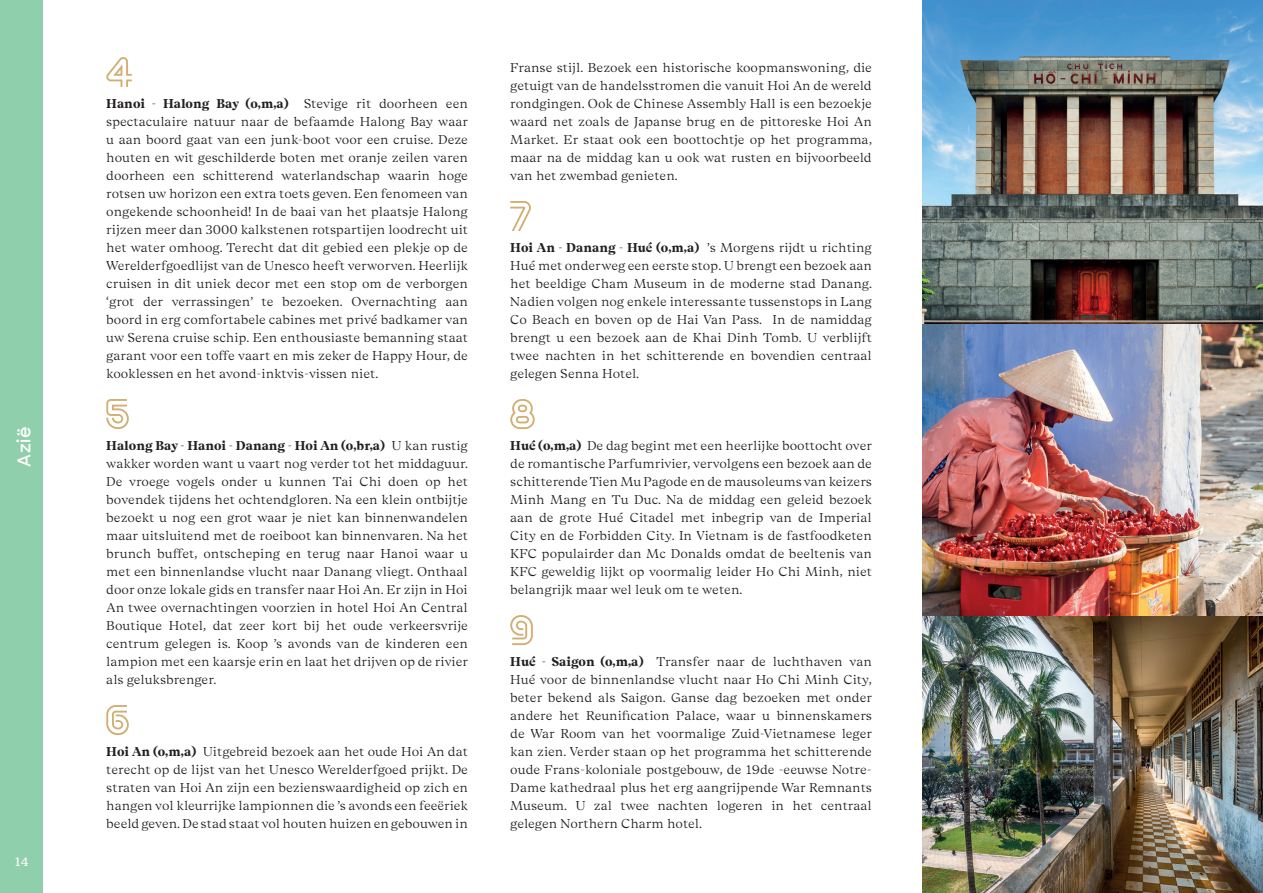
<style>
.page{position:relative;width:1263px;height:893px;background:#fff}
.page>*{position:absolute;margin:0;border:0;box-sizing:border-box;transform-origin:0 0}
.t1{font:600 18px "Sharp Sans";color:#fff}
.t2{font:300 12.75px/18px "Beirut Display";color:#231f20;text-align:justify}
.t3{font:12px "PT Serif Caption";color:#fff}
.s1{font-weight:700}
</style>
<div class="page">
<div style="left:0;top:0;width:43px;height:893px;background:#90cfab"></div>
<img style="left:923px;top:0;width:340px;height:893px">
<svg style="left:106px;top:57px;width:26px;height:30px"></svg>
<svg style="left:106px;top:399px;width:23px;height:30px"></svg>
<svg style="left:106px;top:705px;width:23px;height:30px"></svg>
<svg style="left:510px;top:201px;width:21px;height:30px"></svg>
<svg style="left:510px;top:399px;width:25px;height:30px"></svg>
<svg style="left:510px;top:615px;width:23px;height:30px"></svg>
<h1 class="t1" style="left:11px;top:467px;width:42px;rotate:-90deg">Azië</h1>
<p class="t3" style="left:14px;top:854px;width:16px">14</p>
<p class="t2" style="left:106px;top:94px;width:363px"><span class="s1">Hanoi - Halong Bay (o,m,a)</span> Stevige rit doorheen een spectaculaire natuur naar de befaamde Halong Bay waar u aan boord gaat van een junk-boot voor een cruise. Deze houten en wit geschilderde boten met oranje zeilen varen doorheen een schitterend waterlandschap waarin hoge rotsen uw horizon een extra toets geven. Een fenomeen van ongekende schoonheid! In de baai van het plaatsje Halong rijzen meer dan 3000 kalkstenen rotspartijen loodrecht uit het water omhoog. Terecht dat dit gebied een plekje op de Werelderfgoedlijst van de Unesco heeft verworven. Heerlijk cruisen in dit uniek decor met een stop om de verborgen ‘grot der verrassingen’ te bezoeken. Overnachting aan boord in erg comfortabele cabines met privé badkamer van uw Serena cruise schip. Een enthousiaste bemanning staat garant voor een toffe vaart en mis zeker de Happy Hour, de kooklessen en het avond-inktvis-vissen niet.</p>
<p class="t2" style="left:106px;top:436px;width:363px"><span class="s1">Halong Bay - Hanoi - Danang - Hoi An (o,br,a)</span> U kan rustig wakker worden want u vaart nog verder tot het middaguur.<br>De vroege vogels onder u kunnen Tai Chi doen op het bovendek tijdens het ochtendgloren. Na een klein ontbijtje bezoekt u nog een grot waar je niet kan binnenwandelen maar uitsluitend met de roeiboot kan binnenvaren. Na het brunch buffet, ontscheping en terug naar Hanoi waar u met een binnenlandse vlucht naar Danang vliegt. Onthaal door onze lokale gids en transfer naar Hoi An. Er zijn in Hoi An twee overnachtingen voorzien in hotel Hoi An Central Boutique Hotel, dat zeer kort bij het oude verkeersvrije centrum gelegen is. Koop ’s avonds van de kinderen een lampion met een kaarsje erin en laat het drijven op de rivier als geluksbrenger.</p>
<p class="t2" style="left:106px;top:742px;width:363px"><span class="s1">Hoi An (o,m,a)</span> Uitgebreid bezoek aan het oude Hoi An dat terecht op de lijst van het Unesco Werelderfgoed prijkt. De straten van Hoi An zijn een bezienswaardigheid op zich en hangen vol kleurrijke lampionnen die ’s avonds een feeëriek beeld geven. De stad staat vol houten huizen en gebouwen in</p>
<p class="t2" style="left:510px;top:58px;width:363px">Franse stijl. Bezoek een historische koopmanswoning, die getuigt van de handelsstromen die vanuit Hoi An de wereld rondgingen. Ook de Chinese Assembly Hall is een bezoekje waard net zoals de Japanse brug en de pittoreske Hoi An Market. Er staat ook een boottochtje op het programma, maar na de middag kan u ook wat rusten en bijvoorbeeld van het zwembad genieten.</p>
<p class="t2" style="left:510px;top:238px;width:363px"><span class="s1">Hoi An - Danang - Hué (o,m,a)</span> ’s Morgens rijdt u richting Hué met onderweg een eerste stop. U brengt een bezoek aan het beeldige Cham Museum in de moderne stad Danang.<br>Nadien volgen nog enkele interessante tussenstops in Lang Co Beach en boven op de Hai Van Pass. In de namiddag brengt u een bezoek aan de Khai Dinh Tomb. U verblijft twee nachten in het schitterende en bovendien centraal gelegen Senna Hotel.</p>
<p class="t2" style="left:510px;top:436px;width:363px"><span class="s1">Hué (o,m,a)</span> De dag begint met een heerlijke boottocht over de romantische Parfumrivier, vervolgens een bezoek aan de schitterende Tien Mu Pagode en de mausoleums van keizers Minh Mang en Tu Duc. Na de middag een geleid bezoek aan de grote Hué Citadel met inbegrip van de Imperial City en de Forbidden City. In Vietnam is de fastfoodketen KFC populairder dan Mc Donalds omdat de beeltenis van KFC geweldig lijkt op voormalig leider Ho Chi Minh, niet belangrijk maar wel leuk om te weten.</p>
<p class="t2" style="left:510px;top:652px;width:363px"><span class="s1">Hué - Saigon (o,m,a)</span> Transfer naar de luchthaven van Hué voor de binnenlandse vlucht naar Ho Chi Minh City, beter bekend als Saigon. Ganse dag bezoeken met onder andere het Reunification Palace, waar u binnenskamers de War Room van het voormalige Zuid-Vietnamese leger kan zien. Verder staan op het programma het schitterende oude Frans-koloniale postgebouw, de 19de -eeuwse Notre-Dame kathedraal plus het erg aangrijpende War Remnants Museum. U zal twee nachten logeren in het centraal gelegen Northern Charm hotel.</p>
</div>
